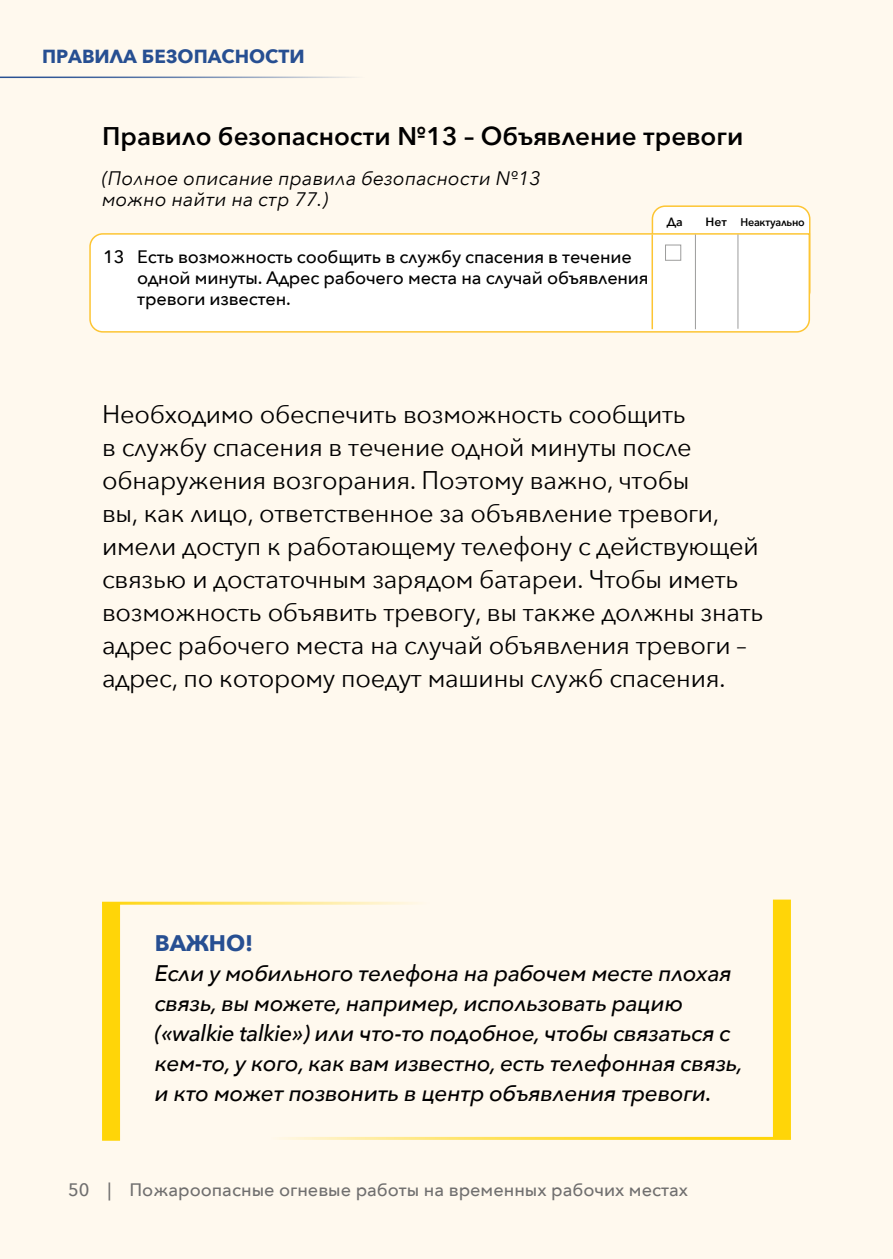
<style>
.page{position:relative;width:893px;height:1259px;background:#fff9ee}
.page>*{position:absolute;margin:0;border:0;box-sizing:border-box;transform-origin:0 0}
.t1{font:25.5px/33px "Avenir Next";letter-spacing:-.01em;color:#000}
.t2{font:600 25.5px "Avenir Next";color:#000}
.t3{font:italic 500 22.5px/30px "Avenir Next";letter-spacing:-.02em;color:#000}
.t4{font:700 22.5px "Avenir Next";color:#274f92}
.t5{font:italic 19.5px/21px "Avenir Next";color:#000}
.t6{font:700 18.9px "Avenir Next";color:#274f92}
.t7{font:500 18px/21px "Avenir Next";letter-spacing:-.01em;color:#000}
.t8{font:500 18px "Avenir Next";color:#706f6f}
.t9{font:600 12px "Avenir Next";color:#000}
.t10{font:600 11.1px "Avenir Next";letter-spacing:-.02em;color:#000;scale:.95 1}
.s1{font-size:12px}
</style>
<div class="page">
<div style="left:102px;top:902px;width:18px;height:238px;background:#ffd508"></div>
<div style="left:773px;top:899px;width:18px;height:239px;background:#ffd508"></div>
<hr style="left:269px;top:1137px;width:522px;height:3px;background:#ffd508">
<hr style="left:102px;top:901px;width:328px;height:3px;background:#ffd508">
<svg style="left:651px;top:205px;width:160px;height:27px;background:#fefaf0"></svg>
<div style="left:89px;top:232px;width:722px;height:101px;background:#fff"></div>
<hr style="left:695px;top:234px;width:1px;height:95px;background:#9d9d9c">
<hr style="left:737px;top:234px;width:1px;height:95px;background:#9d9d9c">
<hr style="left:651px;top:234px;width:2px;height:95px;background:#fdc533">
<div style="left:665px;top:244px;width:16px;height:17px;border:1px solid #9d9d9c"></div>
<hr style="left:0;top:77px;width:366px;height:1px;background:#274f92">
<p class="t6" style="left:42px;top:40px;width:264px">ПРАВИЛА БЕЗОПАСНОСТИ</p>
<p class="t2" style="left:102px;top:114px;width:643px">Правило безопасности №13 – Объявление тревоги</p>
<p class="t5" style="left:102px;top:166px;width:440px">(Полное описание правила безопасности №13 можно найти на стр 77.)</p>
<p class="t7" style="left:137px;top:246px;width:513px;text-indent:-34px">13 Есть возможность сообщить в службу спасения в течение одной минуты. Адрес рабочего места на случай объявления тревоги известен.</p>
<p class="t9" style="left:667px;top:212px;width:17px">Да</p>
<p class="t10" style="left:705px;top:213px;width:106px"><span class="s1">Нет</span> Неактуально</p>
<p class="t1" style="left:102px;top:396px;width:663px">Необходимо обеспечить возможность сообщить<br>в службу спасения в течение одной минуты после обнаружения возгорания. Поэтому важно, чтобы<br>вы, как лицо, ответственное за объявление тревоги, имели доступ к работающему телефону с действующей связью и достаточным зарядом батареи. Чтобы иметь возможность объявить тревогу, вы также должны знать адрес рабочего места на случай объявления тревоги – адрес, по которому поедут машины служб спасения.</p>
<p class="t4" style="left:155px;top:923px;width:100px">ВАЖНО!</p>
<p class="t3" style="left:155px;top:957px;width:590px">Если у мобильного телефона на рабочем месте плохая связь, вы можете, например, использовать рацию («walkie talkie») или что-то подобное, чтобы связаться с кем-то, у кого, как вам известно, есть телефонная связь, и кто может позвонить в центр объявления тревоги.</p>
<p class="t8" style="left:68px;top:1174px;width:622px">50 | Пожароопасные огневые работы на временных рабочих местах</p>
</div>
